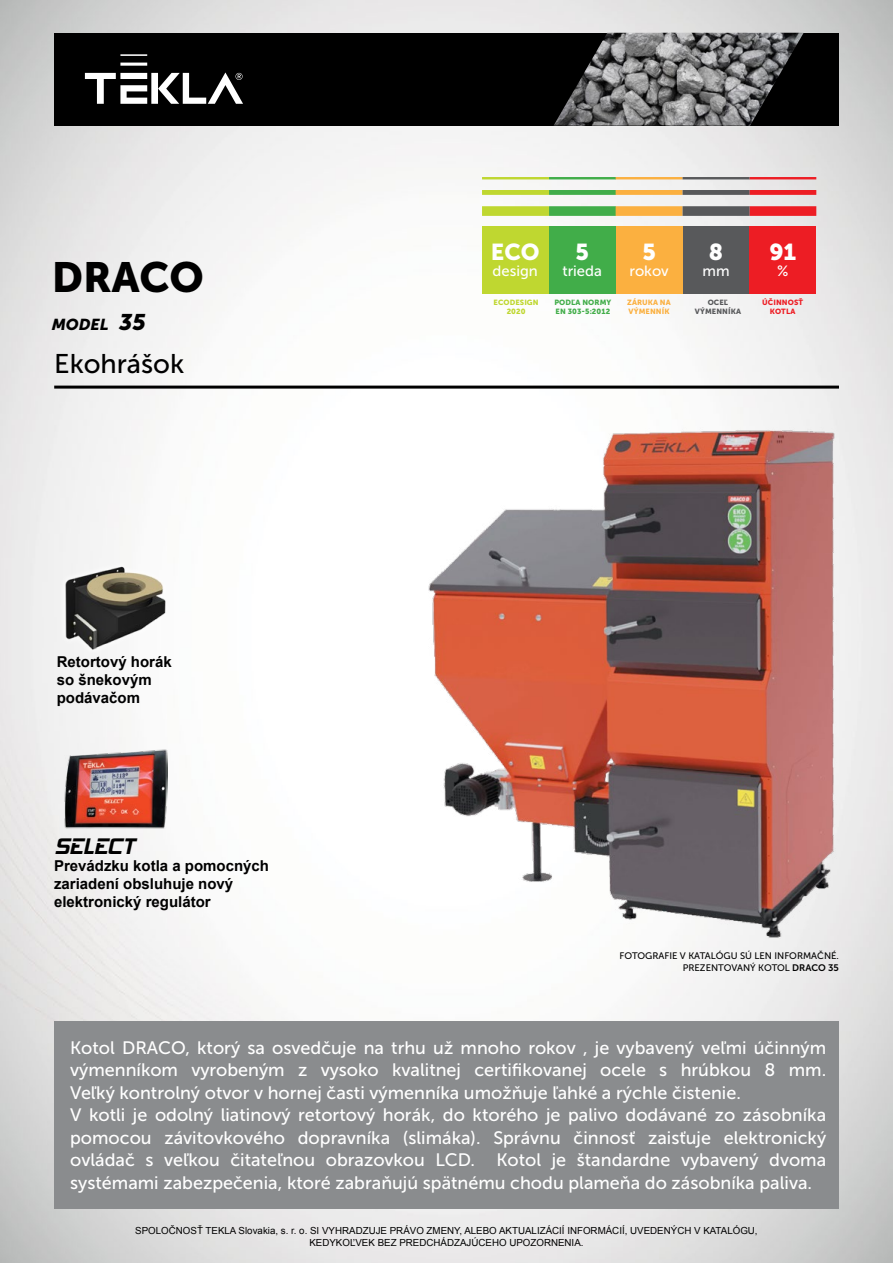
<style>
.page{position:relative;width:893px;height:1263px;background:#fff}
.page>*{position:absolute;margin:0;border:0;box-sizing:border-box;transform-origin:0 0}
.t1{font:42px "Museo Sans 900";color:#000}
.t2{font:27px "Museo Sans 500";color:#000}
.t3{font:27px "Hemi Head 426";color:#000}
.t4{font:22.95px "Museo Sans 900";color:#fff}
.t5{font:18px/22.5px "Museo Sans 500";color:#fff}
.t6{font:italic 15.75px "Museo Sans 900";color:#000}
.t7{font:700 15px/18px "Arial";color:#000}
.t8{font:14.85px "Museo Sans 500";color:#fff}
.t9{font:9.75px/12px "Arial";color:#000;text-align:center}
.t10{font:9.45px/12px "Museo Sans 500";color:#000;text-align:right}
.t11{font:7.5px/9px "Museo Sans 900";letter-spacing:.01em;color:#41ad49}
.t12{font:7.5px/9px "Museo Sans 900";letter-spacing:.01em;color:#fbb040}
.t13{font:7.5px/9px "Museo Sans 900";letter-spacing:.01em;color:#58595b;text-align:center}
.t14{font:7.5px/9px "Museo Sans 900";letter-spacing:.01em;color:#ed1d24;text-align:center}
.t15{font:7.5px/9px "Museo Sans 900";letter-spacing:.01em;color:#bfd730;text-align:center}
.s1{font-size:22.5px}
.s2{font-family:"Museo Sans 700"}
</style>
<div class="page">
<img style="left:0;top:0;width:893px;height:1263px">
<div style="left:54px;top:33px;width:785px;height:93px;background:#000"></div>
<svg style="left:85px;top:54px;width:158px;height:50px"></svg>
<img style="left:554px;top:33px;width:250px;height:93px">
<img style="left:422px;top:421px;width:417px;height:518px">
<img style="left:56px;top:559px;width:123px;height:95px">
<img style="left:64px;top:750px;width:103px;height:79px">
<hr style="left:54px;top:386px;width:785px;height:3px;background:#000">
<div style="left:549px;top:226px;width:67px;height:67px;background:#41ad49"></div>
<div style="left:616px;top:226px;width:67px;height:67px;background:#fbb040"></div>
<div style="left:683px;top:226px;width:66px;height:67px;background:#58595b"></div>
<div style="left:749px;top:226px;width:67px;height:67px;background:#ed1d24"></div>
<div style="left:482px;top:226px;width:67px;height:67px;background:#bfd730"></div>
<div style="left:54px;top:1022px;width:785px;height:187px;background:#8a8c8e"></div>
<svg style="left:482px;top:177px;width:334px;height:39px"></svg>
<h1 class="t1" style="left:52px;top:253px;width:154px">DRACO</h1>
<p class="t6" style="left:52px;top:316px;width:95px">MODEL <span class="s1">35</span></p>
<h2 class="t2" style="left:54px;top:349px;width:132px">Ekohrášok</h2>
<p class="t7" style="left:57px;top:653px;width:117px">Retortový horák so šnekovým podávačom</p>
<h2 class="t3" style="left:54px;top:835px;width:82px">SELECT</h2>
<p class="t7" style="left:54px;top:857px;width:217px">Prevádzku kotla a pomocných zariadení obsluhuje nový elektronický regulátor</p>
<p class="t4" style="left:491px;top:239px;width:50px">ECO</p>
<p class="t8" style="left:493px;top:263px;width:47px">design</p>
<p class="t15" style="left:494px;top:298px;width:47px">ECODESIGN<br>2020</p>
<p class="t4" style="left:575px;top:239px;width:15px">5</p>
<p class="t8" style="left:562px;top:263px;width:41px">trieda</p>
<p class="t4" style="left:642px;top:239px;width:15px">5</p>
<p class="t8" style="left:629px;top:263px;width:41px">rokov</p>
<p class="t4" style="left:709px;top:239px;width:16px">8</p>
<p class="t8" style="left:702px;top:263px;width:29px">mm</p>
<p class="t4" style="left:769px;top:239px;width:28px">91</p>
<p class="t8" style="left:777px;top:263px;width:13px">%</p>
<p class="t11" style="left:554px;top:298px;width:58px">PODĽA NORMY<br>EN 303-5:2012</p>
<p class="t12" style="left:627px;top:298px;width:45px">ZÁRUKA NA<br>VÝMENNÍK</p>
<p class="t13" style="left:695px;top:298px;width:48px">OCEĽ<br>VÝMENNÍKA</p>
<p class="t14" style="left:762px;top:298px;width:42px">ÚČINNOSŤ<br>KOTLA</p>
<p class="t10" style="left:619px;top:949px;width:221px">FOTOGRAFIE V KATALÓGU SÚ LEN INFORMAČNÉ.<br>PREZENTOVANÝ KOTOL <span class="s2">DRACO 35</span></p>
<p class="t5" style="left:70px;top:1036px;width:758px">Kotol DRACO, ktorý sa osvedčuje na trhu už mnoho rokov , je vybavený veľmi účinným výmenníkom vyrobeným z vysoko kvalitnej certifikovanej ocele s hrúbkou 8 mm.<br>Veľký kontrolný otvor v hornej časti výmenníka umožňuje ľahké a rýchle čistenie.<br>V kotli je odolný liatinový retortový horák, do ktorého je palivo dodávané zo zásobníka pomocou závitovkového dopravníka (slimáka). Správnu činnosť zaisťuje elektronický ovládač s veľkou čitateľnou obrazovkou LCD. Kotol je štandardne vybavený dvoma systémami zabezpečenia, ktoré zabraňujú spätnému chodu plameňa do zásobníka paliva.</p>
<p class="t9" style="left:135px;top:1225px;width:624px">SPOLOČNOSŤ TEKLA Slovakia, s. r. o. SI VYHRADZUJE PRÁVO ZMENY, ALEBO AKTUALIZÁCIÍ INFORMÁCIÍ, UVEDENÝCH V KATALÓGU,<br>KEDYKOĽVEK BEZ PREDCHÁDZAJÚCEHO UPOZORNENIA.</p>
</div>
